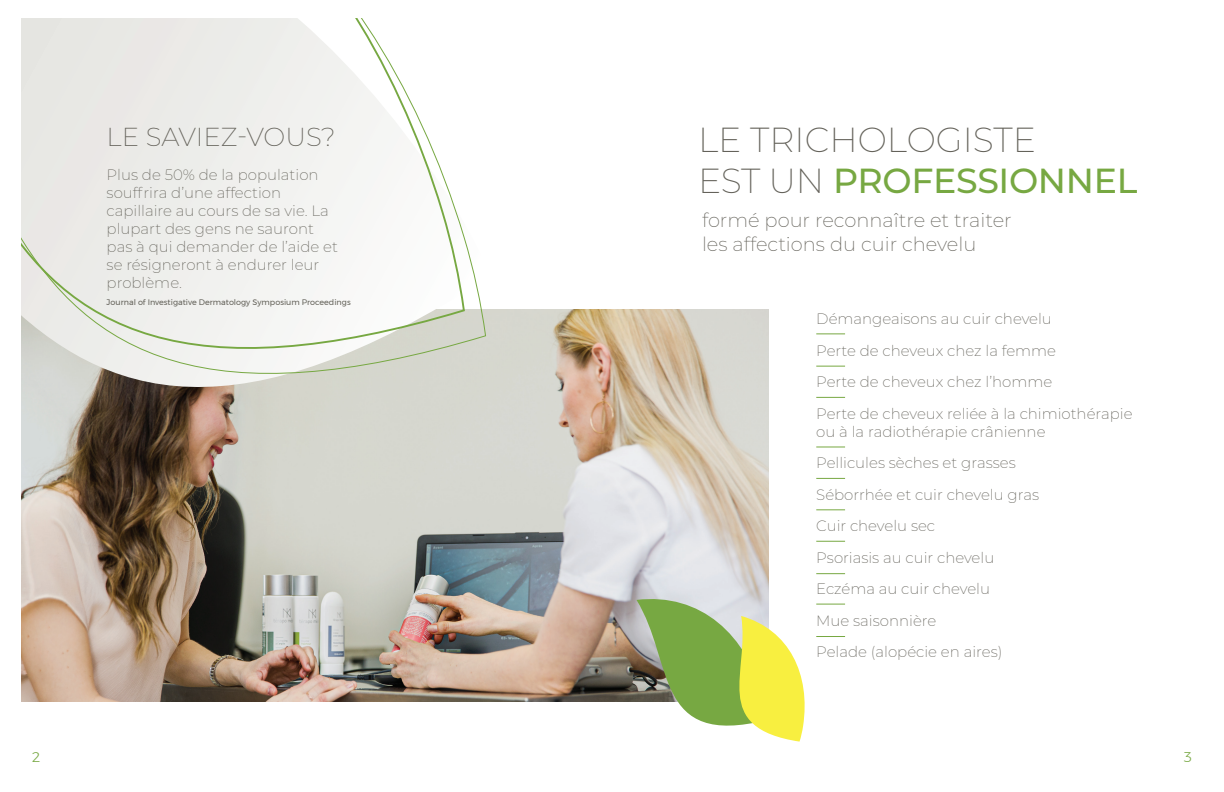
<style>
.page{position:relative;width:1224px;height:792px;background:#fff}
.page>*{position:absolute;margin:0;border:0;box-sizing:border-box;transform-origin:0 0}
.t1{font:200 34.8px/41.3px "Montserrat";color:#64625a}
.t2{font:200 26px "Montserrat";color:#64625a}
.t3{font:200 19.5px/23.4px "Montserrat";color:#64625a}
.t4{font:200 15px/31.5px "Montserrat";color:#64625a}
.t5{font:300 14px "Montserrat";color:#77a842}
.t6{font:8px "Montserrat";color:#64625a}
.s1{font-weight:500;color:#77a842}
</style>
<div class="page">
<img style="left:21px;top:310px;width:748px;height:392px">
<svg style="left:816px;top:334px;width:29px;height:1px"></svg>
<svg style="left:816px;top:366px;width:29px;height:1px"></svg>
<svg style="left:816px;top:397px;width:29px;height:1px"></svg>
<svg style="left:816px;top:447px;width:29px;height:1px"></svg>
<svg style="left:816px;top:478px;width:29px;height:1px"></svg>
<svg style="left:816px;top:510px;width:29px;height:1px"></svg>
<svg style="left:816px;top:541px;width:29px;height:1px"></svg>
<svg style="left:816px;top:573px;width:29px;height:1px"></svg>
<svg style="left:21px;top:18px;width:465px;height:486px"></svg>
<svg style="left:636px;top:592px;width:209px;height:150px"></svg>
<h2 class="t2" style="left:107px;top:119px;width:231px">LE SAVIEZ-VOUS?</h2>
<p class="t4" style="left:107px;top:165px;width:233px;line-height:18px">Plus de 50% de la population souffrira d’une affection capillaire au cours de sa vie. La plupart des gens ne sauront pas à qui demander de l’aide et se résigneront à endurer leur problème.</p>
<p class="t6" style="left:107px;top:296px;width:246px">Journal of Investigative Dermatology Symposium Proceedings</p>
<h1 class="t1" style="left:698px;top:118px;width:441px">LE TRICHOLOGISTE<br>EST UN <span class="s1">PROFESSIONNEL</span></h1>
<h3 class="t3" style="left:702px;top:208px;width:311px">formé pour reconnaître et traiter les affections du cuir chevelu</h3>
<p class="t4" style="left:816px;top:303px;width:318px">Démangeaisons au cuir chevelu<br>Perte de cheveux chez la femme<br>Perte de cheveux chez l’homme<br>Perte de cheveux reliée à la chimiothérapie</p>
<p class="t4" style="left:816px;top:415px;width:231px">ou à la radiothérapie crânienne<br>Pellicules sèches et grasses<br>Séborrhée et cuir chevelu gras<br>Cuir chevelu sec<br>Psoriasis au cuir chevelu<br>Eczéma au cuir chevelu<br>Mue saisonnière<br>Pelade (alopécie en aires)</p>
<p class="t5" style="left:32px;top:747px;width:9px">2</p>
<p class="t5" style="left:1184px;top:747px;width:10px">3</p>
</div>
